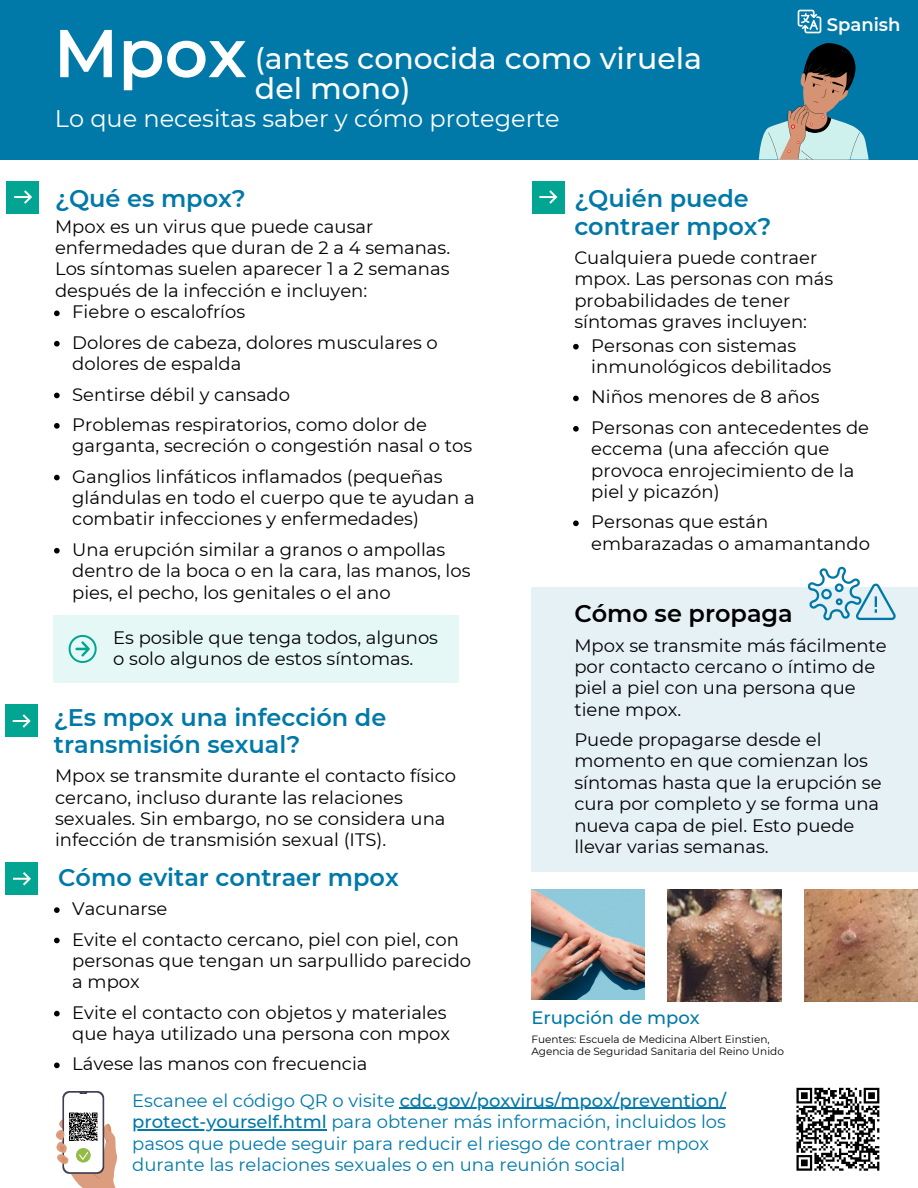
<style>
.page{position:relative;width:918px;height:1188px;background:#fff}
.page>*{position:absolute;margin:0;border:0;box-sizing:border-box;transform-origin:0 0}
.t1{font:600 67.5px "Montserrat";color:#fff}
.t2{font:500 30px/29.2px "Montserrat";color:#fff}
.t3{font:600 24px/28.2px "Montserrat";color:#0079a8}
.t4{font:24px "Montserrat";color:#fff}
.t5{font:600 24px "Montserrat";color:#000}
.t6{font:18px/21.3px "Montserrat";color:#000}
.t7{font:18px "Montserrat";color:#0079a8}
.t8{font:500 18px "Montserrat";color:#0079a8}
.t9{font:600 18px "Montserrat";color:#fff}
.t10{font:10.5px/12.3px "Montserrat";color:#000}
.s1{font-weight:400}
.s2{font-weight:500}
</style>
<div class="page">
<div style="left:0;top:0;width:918px;height:160px;background:#0079a8"></div>
<div style="left:7px;top:181px;width:32px;height:32px;background:#02a591"></div>
<svg style="left:14px;top:190px;width:18px;height:14px"></svg>
<div style="left:531px;top:587px;width:387px;height:285px;background:#e6f1f6"></div>
<svg style="left:796px;top:1087px;width:84px;height:84px"></svg>
<img style="left:805px;top:890px;width:113px;height:111px">
<img style="left:668px;top:890px;width:113px;height:111px">
<img style="left:531px;top:889px;width:114px;height:111px">
<svg style="left:62px;top:1091px;width:42px;height:83px"></svg>
<div style="left:64px;top:1093px;width:39px;height:79px;background:#fff;border-radius:6px"></div>
<svg style="left:79px;top:1091px;width:8px;height:3px"></svg>
<div style="left:54px;top:615px;width:405px;height:68px;background:#e6f8f6"></div>
<svg style="left:69px;top:635px;width:28px;height:28px"></svg>
<svg style="left:54px;top:311px;width:6px;height:5px"></svg>
<svg style="left:54px;top:341px;width:6px;height:6px"></svg>
<svg style="left:54px;top:393px;width:6px;height:5px"></svg>
<svg style="left:54px;top:423px;width:6px;height:6px"></svg>
<svg style="left:54px;top:475px;width:6px;height:5px"></svg>
<svg style="left:54px;top:548px;width:6px;height:6px"></svg>
<svg style="left:573px;top:344px;width:6px;height:5px"></svg>
<svg style="left:573px;top:396px;width:6px;height:5px"></svg>
<svg style="left:573px;top:426px;width:6px;height:6px"></svg>
<svg style="left:573px;top:520px;width:6px;height:6px"></svg>
<hr style="left:400px;top:1108px;width:326px;height:1px;background:#0079a8">
<hr style="left:132px;top:1129px;width:195px;height:1px;background:#0079a8">
<div style="left:5px;top:705px;width:33px;height:32px;background:#02a591"></div>
<svg style="left:13px;top:714px;width:18px;height:14px"></svg>
<div style="left:5px;top:862px;width:33px;height:33px;background:#02a591"></div>
<svg style="left:13px;top:872px;width:18px;height:13px"></svg>
<div style="left:532px;top:181px;width:32px;height:32px;background:#02a591"></div>
<svg style="left:539px;top:190px;width:18px;height:14px"></svg>
<img style="left:797px;top:9px;width:25px;height:25px">
<svg style="left:54px;top:907px;width:6px;height:6px"></svg>
<svg style="left:54px;top:938px;width:6px;height:5px"></svg>
<svg style="left:54px;top:1011px;width:6px;height:5px"></svg>
<svg style="left:54px;top:1063px;width:6px;height:5px"></svg>
<svg style="left:808px;top:567px;width:87px;height:53px"></svg>
<svg style="left:56px;top:1112px;width:61px;height:76px"></svg>
<svg style="left:759px;top:43px;width:110px;height:117px"></svg>
<p class="t1" style="left:54px;top:12px;width:194px">Mpox</p>
<p class="t2" style="left:255px;top:44px;width:449px">(antes conocida como viruela del mono)</p>
<p class="t4" style="left:55px;top:103px;width:506px">Lo que necesitas saber y cómo protegerte</p>
<p class="t9" style="left:827px;top:14px;width:75px">Spanish</p>
<p class="t3" style="left:55px;top:184px;width:192px">¿Qué es mpox?</p>
<p class="t6" style="left:55px;top:216px;width:397px">Mpox es un virus que puede causar enfermedades que duran de 2 a 4 semanas.<br>Los síntomas suelen aparecer 1 a 2 semanas después de la infección e incluyen:</p>
<p class="t6" style="left:72px;top:301px;width:174px">Fiebre o escalofríos</p>
<p class="t6" style="left:72px;top:332px;width:367px">Dolores de cabeza, dolores musculares o dolores de espalda</p>
<p class="t6" style="left:72px;top:383px;width:219px">Sentirse débil y cansado</p>
<p class="t6" style="left:72px;top:414px;width:402px">Problemas respiratorios, como dolor de garganta, secreción o congestión nasal o tos</p>
<p class="t6" style="left:72px;top:466px;width:404px">Ganglios linfáticos inflamados (pequeñas glándulas en todo el cuerpo que te ayudan a combatir infecciones y enfermedades)</p>
<p class="t6" style="left:72px;top:539px;width:400px">Una erupción similar a granos o ampollas dentro de la boca o en la cara, las manos, los pies, el pecho, los genitales o el ano</p>
<p class="t6" style="left:113px;top:627px;width:326px">Es posible que tenga todos, algunos o solo algunos de estos síntomas.</p>
<p class="t3" style="left:54px;top:704px;width:334px;line-height:27px">¿Es mpox una infección de transmisión sexual?</p>
<p class="t6" style="left:55px;top:765px;width:403px">Mpox se transmite durante el contacto físico cercano, incluso durante las relaciones sexuales. Sin embargo, no se considera una infección de transmisión sexual (ITS).</p>
<p class="t3" style="left:58px;top:863px;width:342px">Cómo evitar contraer mpox</p>
<p class="t6" style="left:72px;top:898px;width:97px">Vacunarse</p>
<p class="t6" style="left:72px;top:928px;width:400px">Evite el contacto cercano, piel con piel, con personas que tengan un sarpullido parecido a mpox</p>
<p class="t6" style="left:72px;top:1002px;width:379px">Evite el contacto con objetos y materiales que haya utilizado una persona con mpox</p>
<p class="t6" style="left:72px;top:1053px;width:297px">Lávese las manos con frecuencia</p>
<p class="t3" style="left:574px;top:184px;width:199px">¿Quién puede contraer mpox?</p>
<p class="t6" style="left:574px;top:247px;width:261px">Cualquiera puede contraer mpox. Las personas con más probabilidades de tener síntomas graves incluyen:</p>
<p class="t6" style="left:591px;top:335px;width:241px">Personas con sistemas inmunológicos debilitados</p>
<p class="t6" style="left:591px;top:386px;width:230px">Niños menores de 8 años</p>
<p class="t6" style="left:591px;top:417px;width:279px">Personas con antecedentes de eccema (una afección que provoca enrojecimiento de la piel y picazón)</p>
<p class="t6" style="left:591px;top:511px;width:280px">Personas que están embarazadas o amamantando</p>
<p class="t5" style="left:574px;top:599px;width:220px">Cómo se propaga</p>
<p class="t6" style="left:574px;top:634px;width:314px">Mpox se transmite más fácilmente por contacto cercano o íntimo de piel a piel con una persona que tiene mpox.</p>
<p class="t6" style="left:574px;top:729px;width:309px">Puede propagarse desde el momento en que comienzan los síntomas hasta que la erupción se cura por completo y se forma una nueva capa de piel. Esto puede llevar varias semanas.</p>
<p class="t8" style="left:531px;top:1006px;width:170px">Erupción de mpox</p>
<p class="t10" style="left:531px;top:1033px;width:254px">Fuentes: Escuela de Medicina Albert Einstien,<br>Agencia de Seguridad Sanitaria del Reino Unido</p>
<p class="t8" style="left:132px;top:1089px;width:595px"><span class="s1">Escanee el código QR o visite</span> cdc.gov/poxvirus/mpox/prevention/</p>
<p class="t7" style="left:132px;top:1111px;width:595px"><span class="s2">protect-yourself.html</span> para obtener más información, incluidos los</p>
<p class="t7" style="left:132px;top:1132px;width:578px">pasos que puede seguir para reducir el riesgo de contraer mpox</p>
<p class="t7" style="left:132px;top:1153px;width:495px">durante las relaciones sexuales o en una reunión social</p>
</div>
